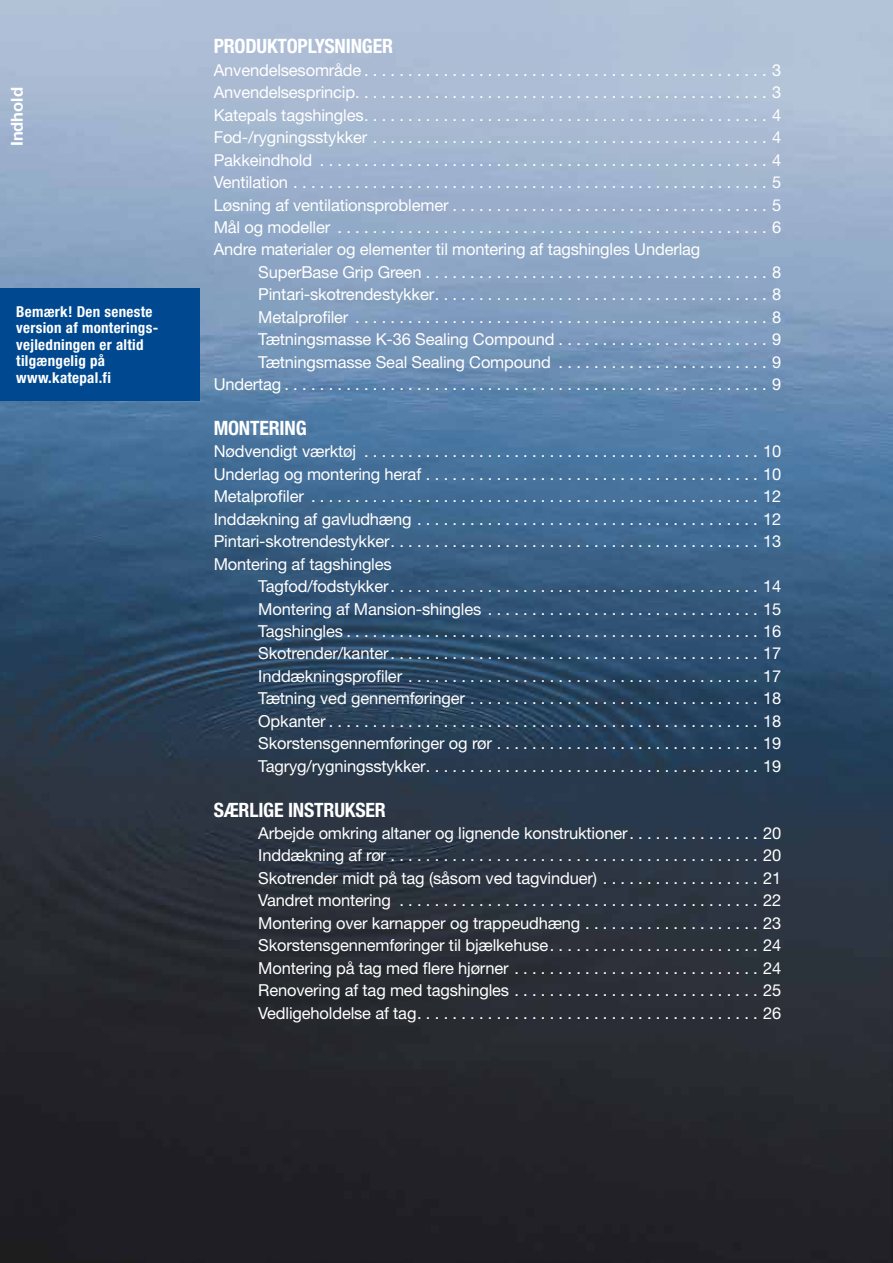
<style>
.page{position:relative;width:893px;height:1263px;background:#fff}
.page>*{position:absolute;margin:0;border:0;box-sizing:border-box;transform-origin:0 0}
.t1{font:700 condensed 19.8px "Helvetica Neue LT Std";letter-spacing:-.01em;color:#fff}
.t2{font:16.5px/22.5px "Helvetica Neue LT Std";letter-spacing:-.01em;color:#fff;text-align:justify}
.t3{font:700 16.5px "Helvetica Neue LT Std";color:#fff}
.t4{font:700 condensed 15px/16.5px "Helvetica Neue LT Std";letter-spacing:.02em;color:#fff}
</style>
<div class="page">
<img style="left:0;top:0;width:893px;height:1263px">
<div style="left:0;top:288px;width:200px;height:113px;background:#004990"></div>
<p class="t3" style="left:7px;top:146px;width:60px;rotate:-90deg">Indhold</p>
<p class="t4" style="left:16px;top:303px;width:143px">Bemærk! Den seneste version af monterings&shy;vejledningen er altid tilgængelig på www.katepal.fi</p>
<p class="t1" style="left:214px;top:35px;width:181px">PRODUKTOPLYSNINGER</p>
<p class="t2" style="left:214px;top:58px;width:569px">Anvendelsesområde . . . . . . . . . . . . . . . . . . . . . . . . . . . . . . . . . . . . . . . . . . . . . . 3<br>Anvendelsesprincip . . . . . . . . . . . . . . . . . . . . . . . . . . . . . . . . . . . . . . . . . . . . . . . 3<br>Katepals tagshingles . . . . . . . . . . . . . . . . . . . . . . . . . . . . . . . . . . . . . . . . . . . . . . 4<br>Fod-/rygningsstykker . . . . . . . . . . . . . . . . . . . . . . . . . . . . . . . . . . . . . . . . . . . . . 4<br>Pakkeindhold . . . . . . . . . . . . . . . . . . . . . . . . . . . . . . . . . . . . . . . . . . . . . . . . . . . 4<br>Ventilation . . . . . . . . . . . . . . . . . . . . . . . . . . . . . . . . . . . . . . . . . . . . . . . . . . . . . . 5<br>Løsning af ventilationsproblemer . . . . . . . . . . . . . . . . . . . . . . . . . . . . . . . . . . . . 5<br>Mål og modeller . . . . . . . . . . . . . . . . . . . . . . . . . . . . . . . . . . . . . . . . . . . . . . . . . 6<br>Andre materialer og elementer til montering af tagshingles Underlag</p>
<p class="t2" style="left:214px;top:260px;width:569px;text-align:right">SuperBase Grip Green . . . . . . . . . . . . . . . . . . . . . . . . . . . . . . . . . . . . . . . 8<br>Pintari-skotrendestykker . . . . . . . . . . . . . . . . . . . . . . . . . . . . . . . . . . . . . . 8<br>Metalprofiler . . . . . . . . . . . . . . . . . . . . . . . . . . . . . . . . . . . . . . . . . . . . . . . 8<br>Tætningsmasse K-36 Sealing Compound . . . . . . . . . . . . . . . . . . . . . . . . 9<br>Tætningsmasse Seal Sealing Compound . . . . . . . . . . . . . . . . . . . . . . . . 9<br>Undertag . . . . . . . . . . . . . . . . . . . . . . . . . . . . . . . . . . . . . . . . . . . . . . . . . . . . . . . 9</p>
<p class="t1" style="left:214px;top:416px;width:94px">MONTERING</p>
<p class="t2" style="left:214px;top:440px;width:569px">Nødvendigt værktøj . . . . . . . . . . . . . . . . . . . . . . . . . . . . . . . . . . . . . . . . . . . . . 10<br>Underlag og montering heraf . . . . . . . . . . . . . . . . . . . . . . . . . . . . . . . . . . . . . . 10<br>Metalprofiler . . . . . . . . . . . . . . . . . . . . . . . . . . . . . . . . . . . . . . . . . . . . . . . . . . . 12<br>Inddækning af gavludhæng . . . . . . . . . . . . . . . . . . . . . . . . . . . . . . . . . . . . . . . 12<br>Pintari-skotrendestykker . . . . . . . . . . . . . . . . . . . . . . . . . . . . . . . . . . . . . . . . . . 13<br>Montering af tagshingles</p>
<p class="t2" style="left:258px;top:575px;width:525px">Tagfod/fodstykker . . . . . . . . . . . . . . . . . . . . . . . . . . . . . . . . . . . . . . . . . . 14<br>Montering af Mansion-shingles . . . . . . . . . . . . . . . . . . . . . . . . . . . . . . . 15<br>Tagshingles . . . . . . . . . . . . . . . . . . . . . . . . . . . . . . . . . . . . . . . . . . . . . . . 16<br>Skotrender/kanter . . . . . . . . . . . . . . . . . . . . . . . . . . . . . . . . . . . . . . . . . . 17<br>Inddækningsprofiler . . . . . . . . . . . . . . . . . . . . . . . . . . . . . . . . . . . . . . . . 17<br>Tætning ved gennemføringer . . . . . . . . . . . . . . . . . . . . . . . . . . . . . . . . . 18<br>Opkanter . . . . . . . . . . . . . . . . . . . . . . . . . . . . . . . . . . . . . . . . . . . . . . . . . 18<br>Skorstensgennemføringer og rør . . . . . . . . . . . . . . . . . . . . . . . . . . . . . . 19<br>Tagryg/rygningsstykker . . . . . . . . . . . . . . . . . . . . . . . . . . . . . . . . . . . . . . 19</p>
<p class="t1" style="left:214px;top:798px;width:174px">SÆRLIGE INSTRUKSER</p>
<p class="t2" style="left:258px;top:821px;width:525px">Arbejde omkring altaner og lignende konstruktioner . . . . . . . . . . . . . . . 20<br>Inddækning af rør . . . . . . . . . . . . . . . . . . . . . . . . . . . . . . . . . . . . . . . . . . 20<br>Skotrender midt på tag (såsom ved tagvinduer) . . . . . . . . . . . . . . . . . . 21<br>Vandret montering . . . . . . . . . . . . . . . . . . . . . . . . . . . . . . . . . . . . . . . . . 22<br>Montering over karnapper og trappeudhæng . . . . . . . . . . . . . . . . . . . . 23<br>Skorstensgennemføringer til bjælkehuse . . . . . . . . . . . . . . . . . . . . . . . . 24<br>Montering på tag med flere hjørner . . . . . . . . . . . . . . . . . . . . . . . . . . . . 24<br>Renovering af tag med tagshingles . . . . . . . . . . . . . . . . . . . . . . . . . . . . 25<br>Vedligeholdelse af tag . . . . . . . . . . . . . . . . . . . . . . . . . . . . . . . . . . . . . . . 26</p>
</div>
